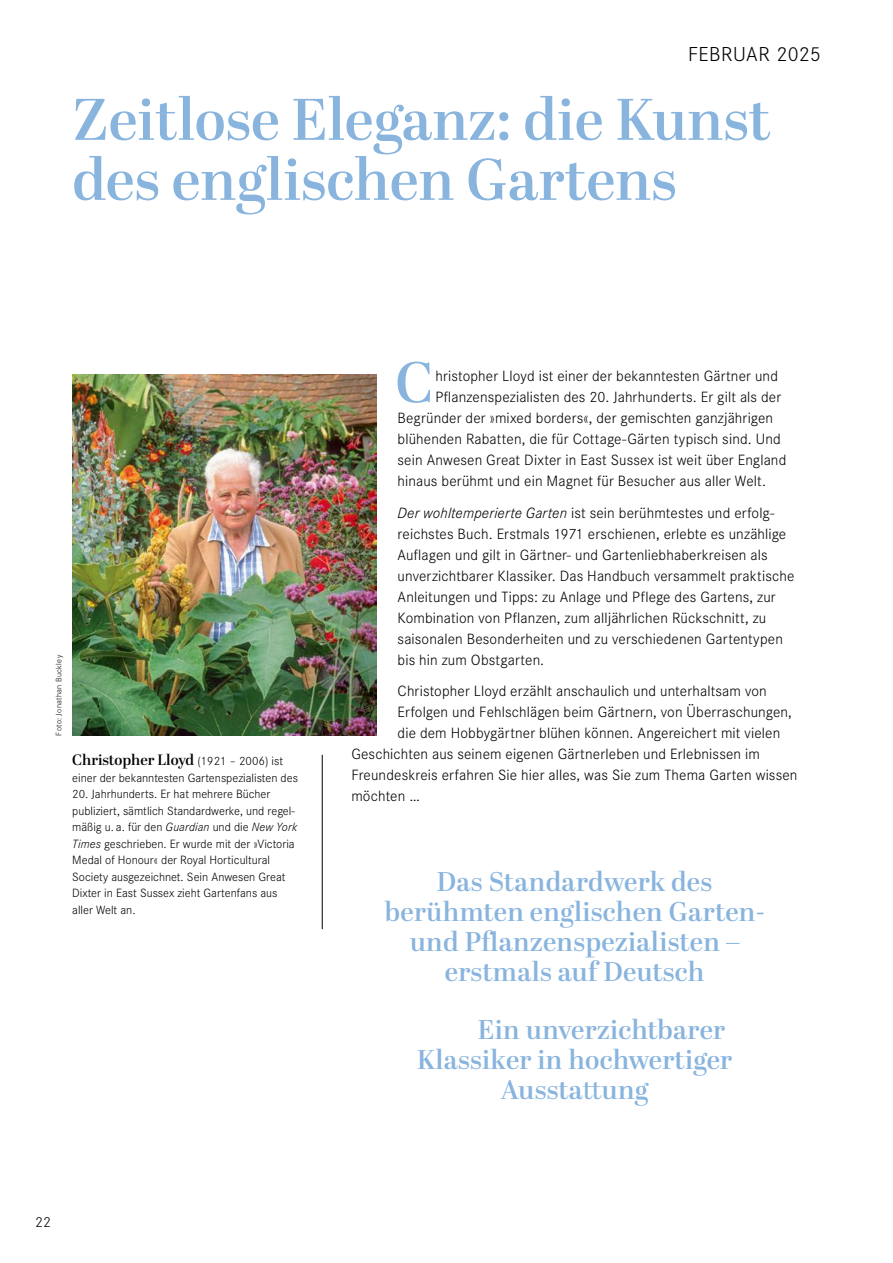
<style>
.page{position:relative;width:893px;height:1263px;background:#fff}
.page>*{position:absolute;margin:0;border:0;box-sizing:border-box;transform-origin:0 0}
.t1{font:600 58.5px/60px "Abril Display";color:#88b4de}
.t2{font:600 57.3px "Abril Display";color:#88b4de}
.t3{font:600 27px/30px "Abril Display";letter-spacing:.01em;color:#88b4de;text-align:center}
.t4{font:300 21px "Corporate S";letter-spacing:.015em;color:#000}
.t5{font:300 15.45px/21px "Corporate S";letter-spacing:.01em;color:#000}
.t6{font:600 15px "Abril Display";color:#000}
.t7{font:300 15px "Corporate S";color:#000}
.t8{font:300 12.45px/16.5px "Corporate S";color:#000}
.t9{font:300 8.25px "Corporate S";letter-spacing:.045em;color:#000}
.s1{font-family:"Corporate S";font-weight:300;font-size:12.45px}
.s2{font-style:italic}
</style>
<div class="page">
<img style="left:72px;top:374px;width:304px;height:362px">
<hr style="left:322px;top:755px;width:1px;height:174px;background:#000">
<h3 class="t4" style="left:688px;top:40px;width:134px">FEBRUAR 2025</h3>
<h1 class="t1" style="left:72px;top:93px;width:700px">Zeitlose Eleganz: die Kunst des englischen Gartens</h1>
<p class="t9" style="left:54px;top:736px;width:82px;rotate:-90deg">Foto: Jonathan Buckley</p>
<p class="t6" style="left:72px;top:750px;width:212px">Christopher Lloyd <span class="s1">(1921 – 2006) ist</span></p>
<p class="t8" style="left:72px;top:769px;width:227px">einer der bekanntesten Gartenspezialisten des</p>
<p class="t8" style="left:72px;top:785px;width:227px">20. Jahrhunderts. Er hat mehrere Bücher publiziert, sämtlich Standardwerke, und regel&shy;mäßig u. a. für den <span class="s2">Guardian</span> und die <span class="s2">New York Times</span> geschrieben. Er wurde mit der »Victoria Medal of Honour« der Royal Horticultural Society ausgezeichnet. Sein Anwesen Great Dixter in East Sussex zieht Gartenfans aus aller Welt an.</p>
<p class="t7" style="left:35px;top:1212px;width:17px">22</p>
<h2 class="t2" style="left:395px;top:343px;width:39px">C</h2>
<p class="t5" style="left:435px;top:365px;width:344px">hristopher Lloyd ist einer der bekanntesten Gärtner und</p>
<p class="t5" style="left:435px;top:386px;width:347px">Pflanzenspezialisten des 20. Jahrhunderts. Er gilt als der</p>
<p class="t5" style="left:398px;top:407px;width:377px">Begründer der »mixed borders«, der gemischten ganzjährigen</p>
<p class="t5" style="left:398px;top:428px;width:385px">blühenden Rabatten, die für Cottage-Gärten typisch sind. Und</p>
<p class="t5" style="left:398px;top:449px;width:390px">sein Anwesen Great Dixter in East Sussex ist weit über England</p>
<p class="t5" style="left:398px;top:470px;width:370px">hinaus berühmt und ein Magnet für Besucher aus aller Welt.</p>
<p class="t5" style="left:398px;top:502px;width:398px"><span class="s2">Der wohltemperierte Garten</span> ist sein berühmtestes und erfolg&shy;reichstes Buch. Erstmals 1971 erschienen, erlebte es unzählige Auflagen und gilt in Gärtner- und Gartenliebhaberkreisen als unverzichtbarer Klassiker. Das Handbuch versammelt praktische Anleitungen und Tipps: zu Anlage und Pflege des Gartens, zur Kombination von Pflanzen, zum alljährlichen Rückschnitt, zu saisonalen Besonderheiten und zu verschiedenen Gartentypen bis hin zum Obstgarten.</p>
<p class="t5" style="left:398px;top:680px;width:371px">Christopher Lloyd erzählt anschaulich und unterhaltsam von</p>
<p class="t5" style="left:398px;top:701px;width:396px">Erfolgen und Fehlschlägen beim Gärtnern, von Überraschungen,</p>
<p class="t5" style="left:398px;top:722px;width:384px">die dem Hobbygärtner blühen können. Angereichert mit vielen</p>
<p class="t5" style="left:351px;top:743px;width:410px">Geschichten aus seinem eigenen Gärtnerleben und Erlebnissen im</p>
<p class="t5" style="left:351px;top:764px;width:448px">Freundeskreis erfahren Sie hier alles, was Sie zum Thema Garten wissen</p>
<p class="t5" style="left:351px;top:785px;width:70px">möchten …</p>
<h3 class="t3" style="left:385px;top:868px;width:382px">Das Standardwerk des berühmten englischen Garten&shy;und Pflanzenspezialisten – erstmals auf Deutsch</h3>
<h3 class="t3" style="left:478px;top:1017px;width:249px">Ein unverzichtbarer</h3>
<h3 class="t3" style="left:417px;top:1047px;width:317px">Klassiker in hochwertiger</h3>
<h3 class="t3" style="left:501px;top:1077px;width:149px">Ausstattung</h3>
</div>
